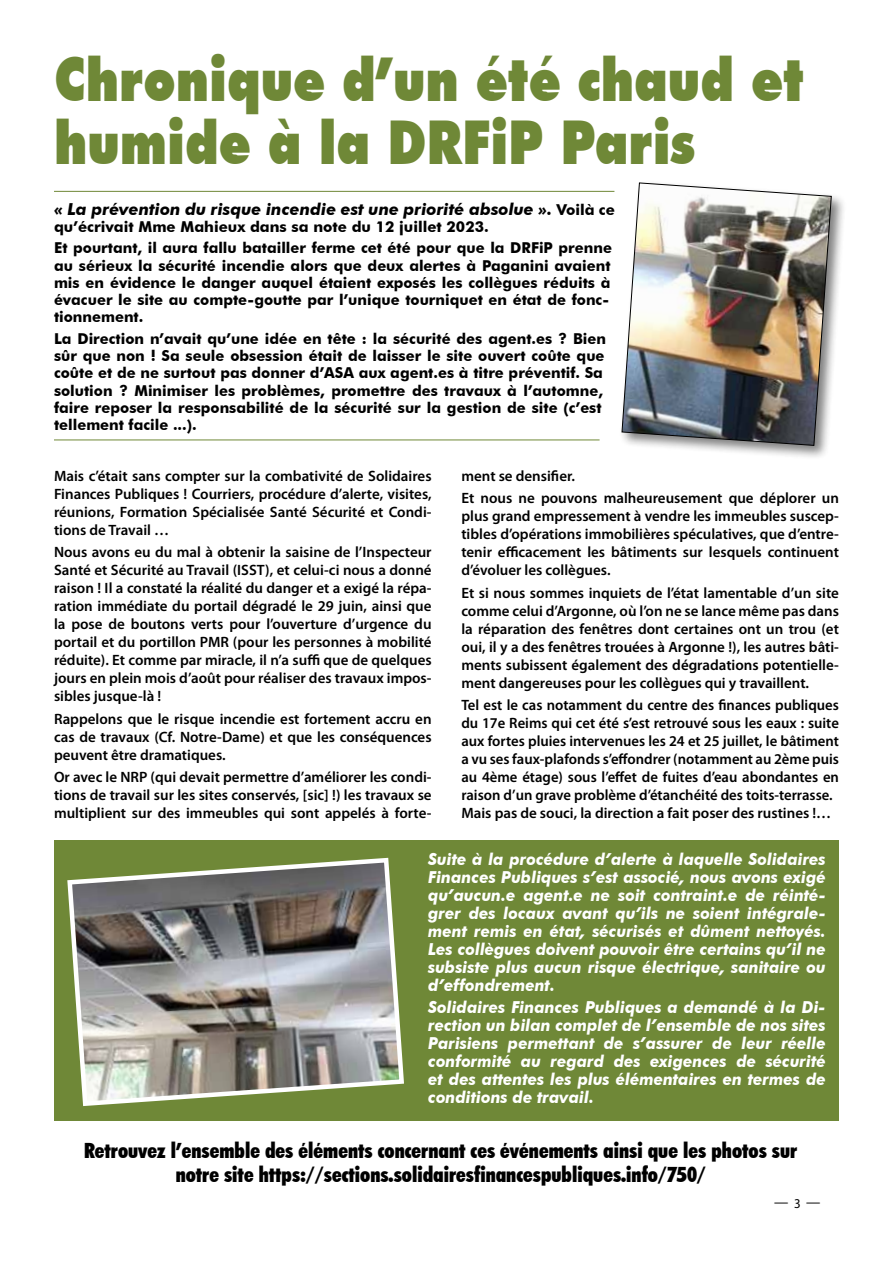
<style>
.page{position:relative;width:893px;height:1263px;background:#fff}
.page>*{position:absolute;margin:0;border:0;box-sizing:border-box;transform-origin:0 0}
.t1{font:900 60.45px/63px "Futura BT";color:#6f8837;scale:.82 1}
.t2{font:900 condensed 21px/24px "Futura BT";color:#000;text-align:center}
.t3{font:italic 700 16.5px/18px "Futura BT";color:#fff;text-align:justify;scale:.95 1}
.t4{font:italic 700 16.5px "Futura BT";color:#000}
.t5{font:600 15px/18px "Myriad Pro";color:#000;text-align:justify}
.t6{font:700 15px/17.2px "Futura BT";color:#000}
.t7{font:15px "Myriad Pro";color:#000;scale:.95 1}
.s1{font-style:normal;font-size:15px}
.s2{font-size:13.5px}
</style>
<div class="page">
<div style="left:54px;top:840px;width:785px;height:280px;background:#6f8837"></div>
<img style="left:67px;top:857px;width:337px;height:249px">
<hr style="left:54px;top:191px;width:560px;height:1px;background:#6f8837">
<div style="left:619px;top:180px;width:227px;height:281px;background:#000;opacity:.5"></div>
<img style="left:622px;top:183px;width:210px;height:263px">
<hr style="left:54px;top:440px;width:546px;height:1px;background:#6f8837">
<h1 class="t1" style="left:54px;top:47px;width:916px">Chronique d’un été chaud et humide à la DRFiP Paris</h1>
<p class="t4" style="left:54px;top:199px;width:563px">« La prévention du risque incendie est une priorité absolue ». <span class="s1">Voilà ce</span></p>
<p class="t6" style="left:54px;top:216px;width:559px;line-height:21.5px">qu’écrivait Mme Mahieux dans sa note du 12 juillet 2023.<br>Et pourtant, il aura fallu batailler ferme cet été pour que la DRFiP prenne</p>
<p class="t6" style="left:54px;top:256px;width:558px;text-align:justify">au sérieux la sécurité incendie alors que deux alertes à Paganini avaient mis en évidence le danger auquel étaient exposés les collègues réduits à évacuer le site au compte-goutte par l’unique tourniquet en état de fonc&shy;tionnement.</p>
<p class="t6" style="left:54px;top:330px;width:554px">La Direction n’avait qu’une idée en tête : la sécurité des agent.es ? Bien sûr que non ! Sa seule obsession était de laisser le site ouvert coûte que coûte et de ne surtout pas donner d’ASA aux agent.es à titre préventif. Sa solution ? Minimiser les problèmes, promettre des travaux à l’automne, faire reposer la responsabilité de la sécurité sur la gestion de site (c’est tellement facile ...).</p>
<p class="t5" style="left:54px;top:467px;width:379px">Mais c’était sans compter sur la combativité de Solidaires Finances Publiques ! Courriers, procédure d’alerte, visites, réunions, Formation Spécialisée Santé Sécurité et Condi&shy;tions de Travail …</p>
<p class="t5" style="left:54px;top:543px;width:379px">Nous avons eu du mal à obtenir la saisine de l’Inspecteur Santé et Sécurité au Travail (ISST), et celui-ci nous a donné raison ! Il a constaté la réalité du danger et a exigé la répa&shy;ration immédiate du portail dégradé le 29 juin, ainsi que la pose de boutons verts pour l’ouverture d’urgence du portail et du portillon PMR (pour les personnes à mobilité réduite). Et comme par miracle, il n’a suffi que de quelques jours en plein mois d’août pour réaliser des travaux impos&shy;sibles jusque-là !</p>
<p class="t5" style="left:54px;top:709px;width:379px">Rappelons que le risque incendie est fortement accru en cas de travaux (Cf. Notre-Dame) et que les conséquences peuvent être dramatiques.</p>
<p class="t5" style="left:54px;top:767px;width:379px">Or avec le NRP (qui devait permettre d’améliorer les condi&shy;tions de travail sur les sites conservés, [sic] !) les travaux se multiplient sur des immeubles qui sont appelés à forte-</p>
<p class="t5" style="left:461px;top:465px;width:379px;line-height:22.2px">ment se densifier.<br>Et nous ne pouvons malheureusement que déplorer un</p>
<p class="t5" style="left:461px;top:507px;width:379px">plus grand empressement à vendre les immeubles suscep&shy;tibles d’opérations immobilières spéculatives, que d’entre&shy;tenir efficacement les bâtiments sur lesquels continuent d’évoluer les collègues.</p>
<p class="t5" style="left:461px;top:583px;width:379px">Et si nous sommes inquiets de l’état lamentable d’un site comme celui d’Argonne, où l’on ne se lance même pas dans la réparation des fenêtres dont certaines ont un trou (et oui, il y a des fenêtres trouées à Argonne !), les autres bâti&shy;ments subissent également des dégradations potentielle&shy;ment dangereuses pour les collègues qui y travaillent.</p>
<p class="t5" style="left:461px;top:695px;width:379px;text-align:left">Tel est le cas notamment du centre des finances publiques du 17e Reims qui cet été s’est retrouvé sous les eaux : suite aux fortes pluies intervenues les 24 et 25 juillet, le bâtiment a vu ses faux-plafonds s’effondrer (notamment au 2ème puis au 4ème étage) sous l’effet de fuites d’eau abondantes en raison d’un grave problème d’étanchéité des toits-terrasse.<br>Mais pas de souci, la direction a fait poser des rustines !…</p>
<p class="t3" style="left:428px;top:850px;width:420px">Suite à la procédure d’alerte à laquelle Solidaires Finances Publiques s’est associé, nous avons exigé qu’aucun.e agent.e ne soit contraint.e de réinté&shy;grer des locaux avant qu’ils ne soient intégrale&shy;ment remis en état, sécurisés et dûment nettoyés.<br>Les collègues doivent pouvoir être certains qu’il ne subsiste plus aucun risque électrique, sanitaire ou d’effondrement.</p>
<p class="t3" style="left:428px;top:998px;width:420px">Solidaires Finances Publiques a demandé à la Di&shy;rection un bilan complet de l’ensemble de nos sites Parisiens permettant de s’assurer de leur réelle conformité au regard des exigences de sécurité et des attentes les plus élémentaires en termes de conditions de travail.</p>
<h2 class="t2" style="left:84px;top:1138px;width:715px">Retrouvez l’ensemble des éléments concernant ces événements ainsi que les photos sur notre site https://sections.solidairesfinancespubliques.info/750/</h2>
<p class="t7" style="left:774px;top:1194px;width:50px">— <span class="s2">3</span> —</p>
</div>
